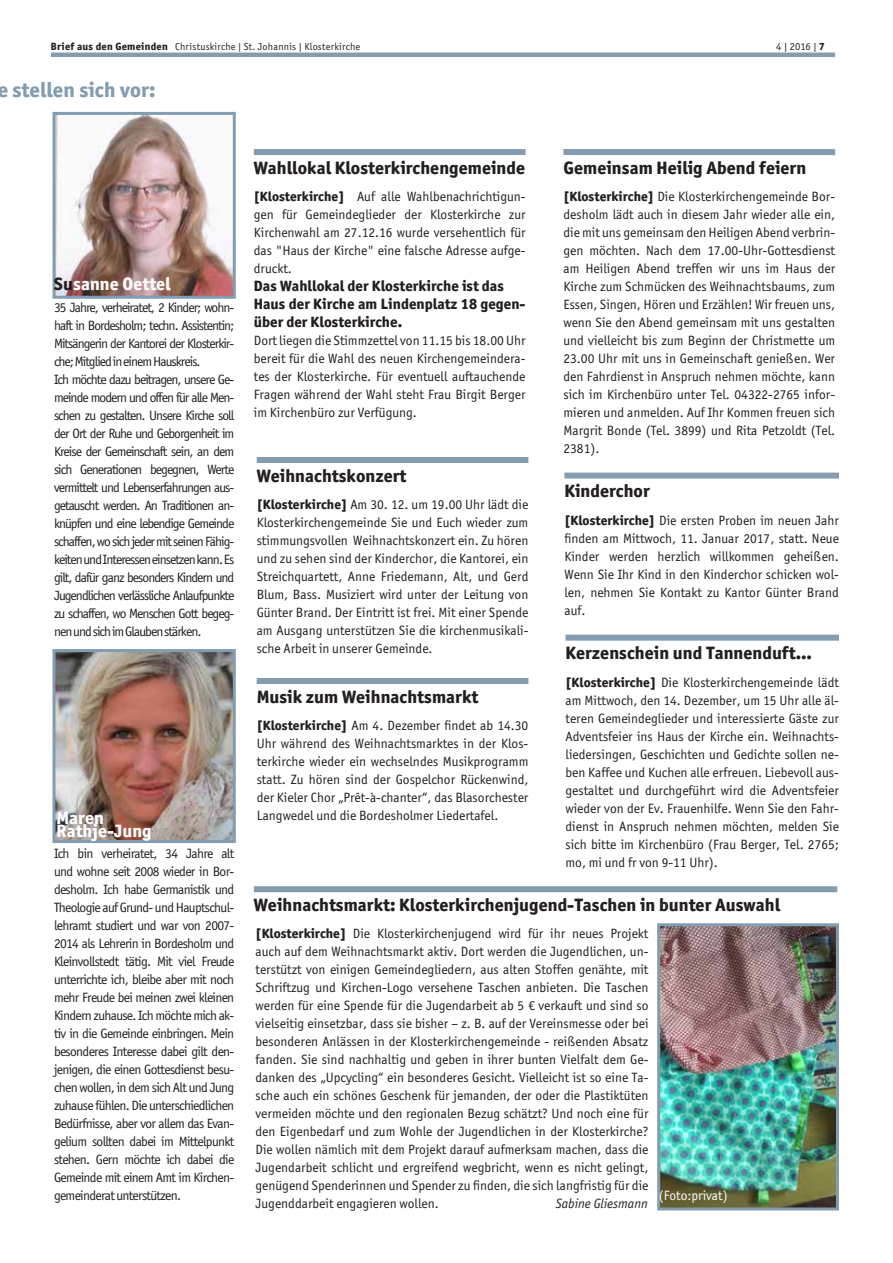
<style>
.page{position:relative;width:893px;height:1263px;background:#fff}
.page>*{position:absolute;margin:0;border:0;box-sizing:border-box;transform-origin:0 0}
.t1{font:800 21px "Officina San ITC";color:#849cb0}
.t2{font:800 18px "Officina San ITC";color:#231f20}
.t3{font:800 18px/13.2px "Officina San ITC";color:#fdfdfd}
.t4{font:800 15px/18px "Officina San ITC";color:#231f20}
.t5{font:13.5px/18px "Officina San ITC";letter-spacing:-.07em;color:#231f20;text-align:justify}
.t6{font:italic 13.5px "Officina San ITC";color:#231f20}
.t7{font:13.5px "Officina San ITC";color:#fdfdfd}
.t8{font:10.5px "Officina San ITC";color:#231f20}
.t9{font:10.2px "Officina San ITC";letter-spacing:.02em;color:#231f20}
.s1{font-weight:800;font-size:10.5px}
.s2{font-weight:800}
.s3{color:#231f20}
</style>
<div class="page">
<div style="left:566px;top:635px;width:273px;height:6px;background:#849cb0"></div>
<svg style="left:565px;top:634px;width:235px;height:7px"></svg>
<div style="left:795px;top:654px;width:7px;height:7px;border:3px solid #fff;border-radius:50%"></div>
<div style="left:800px;top:654px;width:7px;height:7px;border:3px solid #fff;border-radius:50%"></div>
<div style="left:806px;top:654px;width:7px;height:7px;border:3px solid #fff;border-radius:50%"></div>
<div style="left:563px;top:149px;width:272px;height:6px;background:#849cb0"></div>
<div style="left:257px;top:678px;width:271px;height:6px;background:#849cb0"></div>
<div style="left:564px;top:473px;width:275px;height:6px;background:#849cb0"></div>
<svg style="left:564px;top:472px;width:90px;height:7px"></svg>
<img style="left:56px;top:653px;width:176px;height:186px">
<div style="left:52px;top:649px;width:184px;height:194px;border:3px solid #849cb0"></div>
<img style="left:56px;top:116px;width:176px;height:179px">
<div style="left:52px;top:112px;width:184px;height:187px;border:3px solid #849cb0"></div>
<img style="left:661px;top:927px;width:174px;height:279px">
<div style="left:657px;top:923px;width:182px;height:287px;border:3px solid #849cb0"></div>
<div style="left:254px;top:886px;width:583px;height:6px;background:#849cb0"></div>
<svg style="left:253px;top:886px;width:531px;height:84px"></svg>
<div style="left:253px;top:149px;width:273px;height:6px;background:#849cb0"></div>
<div style="left:257px;top:457px;width:271px;height:6px;background:#849cb0"></div>
<svg style="left:51px;top:52px;width:785px;height:5px;background:#91a6b8"></svg>
<p class="t9" style="left:51px;top:41px;width:311px"><span class="s1">Brief aus den Gemeinden</span> Christuskirche | St. Johannis | Klosterkirche</p>
<p class="t8" style="left:776px;top:40px;width:50px">4 | 2016 | <span class="s2">7</span></p>
<h1 class="t1" style="left:-2px;top:76px;width:160px">e stellen sich vor:</h1>
<h2 class="t3" style="left:54px;top:277px;width:118px"><span class="s3">Su</span>sanne Oettel</h2>
<p class="t5" style="left:54px;top:298px;width:182px;text-align:left">35 Jahre, verheiratet, 2 Kinder; wohn&shy;haft in Bordesholm; techn. Assistentin; Mitsängerin der Kantorei der Klosterkir&shy;che; Mitglied in einem Hauskreis.<br>Ich möchte dazu beitragen, unsere Ge&shy;meinde modern und offen für alle Men&shy;schen zu gestalten. Unsere Kirche soll der Ort der Ruhe und Geborgenheit im Kreise der Gemeinschaft sein, an dem sich Generationen begegnen, Werte vermittelt und Lebenserfahrungen aus&shy;getauscht werden. An Traditionen an&shy;knüpfen und eine lebendige Gemeinde schaffen, wo sich jeder mit seinen Fähig&shy;keiten und Interessen einsetzen kann. Es gilt, dafür ganz besonders Kindern und Jugendlichen verlässliche Anlaufpunkte zu schaffen, wo Menschen Gott begeg&shy;nen und sich im Glauben stärken.</p>
<h2 class="t3" style="left:56px;top:811px;width:97px">Maren<br>Rathje-Jung</h2>
<p class="t5" style="left:54px;top:845px;width:182px">Ich bin verheiratet, 34 Jahre alt und wohne seit 2008 wieder in Bor&shy;desholm. Ich habe Germanistik und Theologie auf Grund- und Hauptschul&shy;lehramt studiert und war von 2007- 2014 als Lehrerin in Bordesholm und Kleinvollstedt tätig. Mit viel Freude unterrichte ich, bleibe aber mit noch mehr Freude bei meinen zwei kleinen Kindern zuhause. Ich möchte mich ak&shy;tiv in die Gemeinde einbringen. Mein besonderes Interesse dabei gilt den&shy;jenigen, die einen Gottesdienst besu&shy;chen wollen, in dem sich Alt und Jung zuhause fühlen. Die unterschiedlichen Bedürfnisse, aber vor allem das Evan&shy;gelium sollten dabei im Mittelpunkt stehen. Gern möchte ich dabei die Gemeinde mit einem Amt im Kirchen&shy;gemeinderat unterstützen.</p>
<h2 class="t2" style="left:254px;top:156px;width:273px">Wahllokal Klosterkirchengemeinde</h2>
<p class="t5" style="left:254px;top:187px;width:273px"><span class="s2">[Klosterkirche]</span> Auf alle Wahlbenachrichtigun&shy;gen für Gemeindeglieder der Klosterkirche zur Kirchenwahl am 27.12.16 wurde versehentlich für das "Haus der Kirche" eine falsche Adresse aufge&shy;druckt.</p>
<p class="t4" style="left:254px;top:277px;width:273px">Das Wahllokal der Klosterkirche ist das<br>Haus der Kirche am Lindenplatz 18 gegen&shy;über der Klosterkirche.</p>
<p class="t5" style="left:254px;top:331px;width:273px">Dort liegen die Stimmzettel von 11.15 bis 18.00 Uhr bereit für die Wahl des neuen Kirchengemeindera&shy;tes der Klosterkirche. Für eventuell auftauchende Fragen während der Wahl steht Frau Birgit Berger im Kirchenbüro zur Verfügung.</p>
<h2 class="t2" style="left:257px;top:464px;width:151px">Weihnachtskonzert</h2>
<p class="t5" style="left:257px;top:495px;width:273px"><span class="s2">[Klosterkirche]</span> Am 30. 12. um 19.00 Uhr lädt die Klosterkirchengemeinde Sie und Euch wieder zum stimmungsvollen Weihnachtskonzert ein. Zu hören und zu sehen sind der Kinderchor, die Kantorei, ein Streichquartett, Anne Friedemann, Alt, und Gerd Blum, Bass. Musiziert wird unter der Leitung von Günter Brand. Der Eintritt ist frei. Mit einer Spende am Ausgang unterstützen Sie die kirchenmusikali&shy;sche Arbeit in unserer Gemeinde.</p>
<h2 class="t2" style="left:257px;top:685px;width:223px">Musik zum Weihnachtsmarkt</h2>
<p class="t5" style="left:257px;top:716px;width:273px"><span class="s2">[Klosterkirche]</span> Am 4. Dezember findet ab 14.30<br>Uhr während des Weihnachtsmarktes in der Klos&shy;terkirche wieder ein wechselndes Musikprogramm statt. Zu hören sind der Gospelchor Rückenwind, der Kieler Chor „Prêt-à-chanter“, das Blasorchester Langwedel und die Bordesholmer Liedertafel.</p>
<h2 class="t2" style="left:563px;top:156px;width:244px">Gemeinsam Heilig Abend feiern</h2>
<p class="t5" style="left:563px;top:187px;width:273px"><span class="s2">[Klosterkirche]</span> Die Klosterkirchengemeinde Bor&shy;desholm lädt auch in diesem Jahr wieder alle ein, die mit uns gemeinsam den Heiligen Abend verbrin&shy;gen möchten. Nach dem 17.00-Uhr-Gottesdienst am Heiligen Abend treffen wir uns im Haus der Kirche zum Schmücken des Weihnachtsbaums, zum Essen, Singen, Hören und Erzählen! Wir freuen uns, wenn Sie den Abend gemeinsam mit uns gestalten und vielleicht bis zum Beginn der Christmette um 23.00 Uhr mit uns in Gemeinschaft genießen. Wer den Fahrdienst in Anspruch nehmen möchte, kann sich im Kirchenbüro unter Tel. 04322-2765 infor&shy;mieren und anmelden. Auf Ihr Kommen freuen sich Margrit Bonde (Tel. 3899) und Rita Petzoldt (Tel.<br>2381).</p>
<h2 class="t2" style="left:564px;top:480px;width:87px">Kinderchor</h2>
<p class="t5" style="left:564px;top:511px;width:276px"><span class="s2">[Klosterkirche]</span> Die ersten Proben im neuen Jahr finden am Mittwoch, 11. Januar 2017, statt. Neue Kinder werden herzlich willkommen geheißen.<br>Wenn Sie Ihr Kind in den Kinderchor schicken wol&shy;len, nehmen Sie Kontakt zu Kantor Günter Brand auf.</p>
<h2 class="t2" style="left:566px;top:642px;width:248px">Kerzenschein und Tannenduft...</h2>
<p class="t5" style="left:566px;top:673px;width:275px"><span class="s2">[Klosterkirche]</span> Die Klosterkirchengemeinde lädt am Mittwoch, den 14. Dezember, um 15 Uhr alle äl&shy;teren Gemeindeglieder und interessierte Gäste zur Adventsfeier ins Haus der Kirche ein. Weihnachts&shy;liedersingen, Geschichten und Gedichte sollen ne&shy;ben Kaffee und Kuchen alle erfreuen. Liebevoll aus&shy;gestaltet und durchgeführt wird die Adventsfeier wieder von der Ev. Frauenhilfe. Wenn Sie den Fahr&shy;dienst in Anspruch nehmen möchten, melden Sie sich bitte im Kirchenbüro (Frau Berger, Tel. 2765; mo, mi und fr von 9-11 Uhr).</p>
<h2 class="t2" style="left:254px;top:893px;width:528px">Weihnachtsmarkt: Klosterkirchenjugend-Taschen in bunter Auswahl</h2>
<p class="t5" style="left:256px;top:924px;width:394px"><span class="s2">[Klosterkirche]</span> Die Klosterkirchenjugend wird für ihr neues Projekt auch auf dem Weihnachtsmarkt aktiv. Dort werden die Jugendlichen, un&shy;terstützt von einigen Gemeindegliedern, aus alten Stoffen genähte, mit Schriftzug und Kirchen-Logo versehene Taschen anbieten. Die Taschen werden für eine Spende für die Jugendarbeit ab 5 € verkauft und sind so vielseitig einsetzbar, dass sie bisher – z. B. auf der Vereinsmesse oder bei besonderen Anlässen in der Klosterkirchengemeinde - reißenden Absatz fanden. Sie sind nachhaltig und geben in ihrer bunten Vielfalt dem Ge&shy;danken des „Upcycling“ ein besonderes Gesicht. Vielleicht ist so eine Ta&shy;sche auch ein schönes Geschenk für jemanden, der oder die Plastiktüten vermeiden möchte und den regionalen Bezug schätzt? Und noch eine für den Eigenbedarf und zum Wohle der Jugendlichen in der Klosterkirche?<br>Die wollen nämlich mit dem Projekt darauf aufmerksam machen, dass die Jugendarbeit schlicht und ergreifend wegbricht, wenn es nicht gelingt, genügend Spenderinnen und Spender zu finden, die sich langfristig für die Jugenddarbeit engagieren wollen.</p>
<p class="t6" style="left:556px;top:1195px;width:94px">Sabine Gliesmann</p>
<p class="t7" style="left:659px;top:1188px;width:70px">(Foto:privat)</p>
</div>
